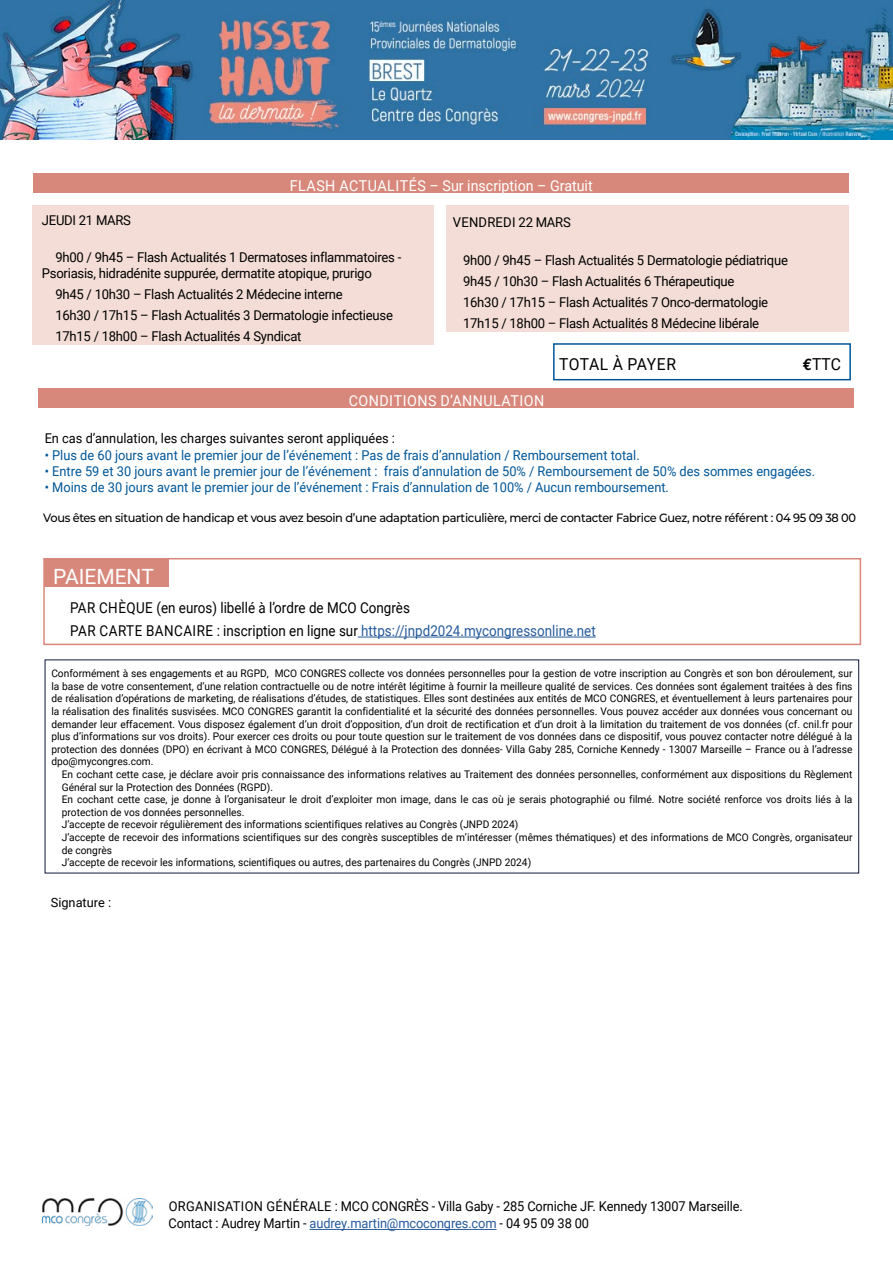
<style>
.page{position:relative;width:893px;height:1263px;background:#fff}
.page>*{position:absolute;margin:0;border:0;box-sizing:border-box;transform-origin:0 0}
.t1{font:21px "Roboto";color:#fff}
.t2{font:16.5px "Roboto";letter-spacing:.015em;color:#000;scale:.95 1}
.t3{font:15px "Roboto";color:#fff;scale:.95 1}
.t4{font:15px "Roboto";letter-spacing:.035em;color:#fff;scale:.95 1}
.t5{font:14.85px/22.5px "Roboto";color:#000;scale:.9 1}
.t6{font:13.5px/21px "Roboto";letter-spacing:-.02em;color:#000}
.t7{font:13.5px "Roboto";color:#005698;scale:.95 1}
.t8{font:13.5px/17.1px "Roboto";letter-spacing:-.02em;color:#000;scale:.95 1}
.t9{font:13.5px "Roboto";color:#000;scale:.95 1}
.t10{font:13.5px "Roboto";letter-spacing:.015em;color:#000}
.t11{font:12.75px "Roboto";color:#000}
.t12{font:500 12px "Montserrat";letter-spacing:-.03em;color:#000;scale:.95 1}
.t13{font:10.5px/12.6px "Roboto";color:#000;text-align:justify}
.s1{font-family:"Euro Mono";font-weight:700}
.s2{color:#275b9b}
</style>
<div class="page">
<img style="left:0;top:0;width:893px;height:139px">
<hr style="left:310px;top:1229px;width:186px;height:1px;background:#275b9b">
<img style="left:43px;top:1199px;width:110px;height:27px">
<hr style="left:358px;top:637px;width:238px;height:1px;background:#275b9b">
<div style="left:43px;top:558px;width:818px;height:87px;border:2px solid #d8887b"></div>
<div style="left:45px;top:559px;width:124px;height:28px;background:#d8887b"></div>
<div style="left:39px;top:388px;width:815px;height:20px;background:#d8887b"></div>
<div style="left:33px;top:206px;width:401px;height:139px;background:#f3ddd6"></div>
<div style="left:446px;top:206px;width:402px;height:126px;background:#f3ddd6"></div>
<div style="left:33px;top:173px;width:816px;height:20px;background:#d8887b"></div>
<div style="left:553px;top:343px;width:298px;height:37px;border:2px solid #005698"></div>
<h3 class="t3" style="left:290px;top:175px;width:320px">FLASH ACTUALITÉS – Sur inscription – Gratuit</h3>
<p class="t6" style="left:42px;top:209px;width:91px">JEUDI 21 MARS</p>
<p class="t6" style="left:42px;top:249px;width:361px;line-height:16.2px;text-indent:13px">9h00 / 9h45 – Flash Actualités 1 Dermatoses inflammatoires -<br>Psoriasis, hidradénite suppurée, dermatite atopique, prurigo</p>
<p class="t6" style="left:55px;top:283px;width:339px">9h45 / 10h30 – Flash Actualités 2 Médecine interne<br>16h30 / 17h15 – Flash Actualités 3 Dermatologie infectieuse<br>17h15 / 18h00 – Flash Actualités 4 Syndicat</p>
<p class="t10" style="left:453px;top:213px;width:119px">VENDREDI 22 MARS</p>
<p class="t6" style="left:463px;top:249px;width:326px">9h00 / 9h45 – Flash Actualités 5 Dermatologie pédiatrique 9h45 / 10h30 – Flash Actualités 6 Thérapeutique<br>16h30 / 17h15 – Flash Actualités 7 Onco-dermatologie 17h15 / 18h00 – Flash Actualités 8 Médecine libérale</p>
<h2 class="t2" style="left:559px;top:353px;width:125px">TOTAL À PAYER</h2>
<h2 class="t2" style="left:803px;top:353px;width:42px"><span class="s1">€</span>TTC</h2>
<h3 class="t4" style="left:349px;top:390px;width:207px">CONDITIONS D’ANNULATION</h3>
<p class="t9" style="left:45px;top:429px;width:370px">En cas d’annulation, les charges suivantes seront appliquées :</p>
<p class="t7" style="left:45px;top:445px;width:628px">• Plus de 60 jours avant le premier jour de l’événement : Pas de frais d’annulation / Remboursement total.</p>
<p class="t7" style="left:45px;top:461px;width:812px">• Entre 59 et 30 jours avant le premier jour de l’événement : frais d’annulation de 50% / Remboursement de 50% des sommes engagées.</p>
<p class="t7" style="left:45px;top:478px;width:659px">• Moins de 30 jours avant le premier jour de l’événement : Frais d’annulation de 100% / Aucun remboursement.</p>
<p class="t12" style="left:43px;top:509px;width:857px">Vous êtes en situation de handicap et vous avez besoin d’une adaptation particulière, merci de contacter Fabrice Guez, notre référent : 04 95 09 38 00</p>
<h1 class="t1" style="left:53px;top:562px;width:102px">PAIEMENT</h1>
<h3 class="t5" style="left:70px;top:596px;width:586px">PAR CHÈQUE (en euros) libellé à l’ordre de MCO Congrès<br>PAR CARTE BANCAIRE : inscription en ligne sur <span class="s2">https://jnpd2024.mycongressonline.net</span></h3>
<p class="t13" style="left:51px;top:667px;width:803px">Conformément à ses engagements et au RGPD, MCO CONGRES collecte vos données personnelles pour la gestion de votre inscription au Congrès et son bon déroulement, sur la base de votre consentement, d’une relation contractuelle ou de notre intérêt légitime à fournir la meilleure qualité de services. Ces données sont également traitées à des fins de réalisation d’opérations de marketing, de réalisations d’études, de statistiques. Elles sont destinées aux entités de MCO CONGRES, et éventuellement à leurs partenaires pour la réalisation des finalités susvisées. MCO CONGRES garantit la confidentialité et la sécurité des données personnelles. Vous pouvez accéder aux données vous concernant ou demander leur effacement. Vous disposez également d’un droit d’opposition, d’un droit de rectification et d’un droit à la limitation du traitement de vos données (cf. cnil.fr pour plus d’informations sur vos droits). Pour exercer ces droits ou pour toute question sur le traitement de vos données dans ce dispositif, vous pouvez contacter notre délégué à la protection des données (DPO) en écrivant à MCO CONGRES, Délégué à la Protection des données- Villa Gaby 285, Corniche Kennedy - 13007 Marseille – France ou à l’adresse dpo@mycongres.com.</p>
<p class="t13" style="left:62px;top:768px;width:792px;text-align:left">En cochant cette case, je déclare avoir pris connaissance des informations relatives au Traitement des données personnelles, conformément aux dispositions du Règlement Général sur la Protection des Données (RGPD).<br>En cochant cette case, je donne à l’organisateur le droit d’exploiter mon image, dans le cas où je serais photographié ou filmé. Notre société renforce vos droits liés à la protection de vos données personnelles.<br>J’accepte de recevoir régulièrement des informations scientifiques relatives au Congrès (JNPD 2024)<br>J’accepte de recevoir des informations scientifiques sur des congrès susceptibles de m’intéresser (mêmes thématiques) et des informations de MCO Congrès, organisateur de congrès<br>J’accepte de recevoir les informations, scientifiques ou autres, des partenaires du Congrès (JNPD 2024)</p>
<p class="t11" style="left:51px;top:893px;width:62px">Signature :</p>
<p class="t8" style="left:169px;top:1197px;width:606px">ORGANISATION GÉNÉRALE : MCO CONGRÈS - Villa Gaby - 285 Corniche JF. Kennedy 13007 Marseille.<br>Contact : Audrey Martin - <span class="s2">audrey.martin@mcocongres.com</span> - 04 95 09 38 00</p>
</div>
